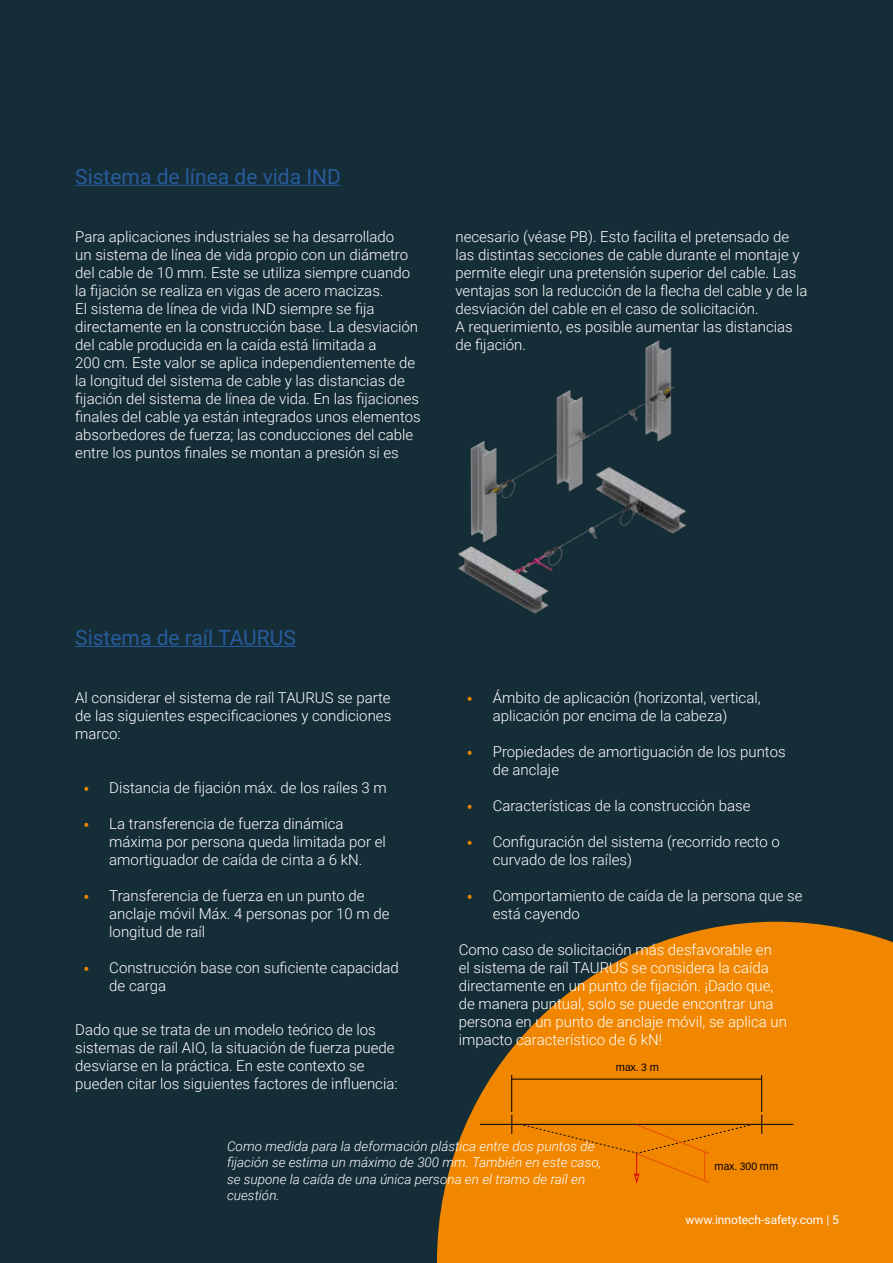
<style>
.page{position:relative;width:893px;height:1263px;background:#152d37}
.page>*{position:absolute;margin:0;border:0;box-sizing:border-box;transform-origin:0 0}
.t1{font:21px "Roboto";color:#275b9b}
.t2{font:300 15px/18px "Roboto";color:#fff}
.t3{font:italic 300 13.5px/16.2px "Roboto";color:#fff}
.t4{font:12px "Roboto";color:#fff}
.t5{font:10.2px "Vectora LT Pro";color:#000}
.s1{font-family:"Vectora LT Std";font-size:11.7px;color:#f18700}
</style>
<div class="page">
<svg style="left:437px;top:922px;width:456px;height:341px;fill:#f18700"></svg>
<hr style="left:75px;top:185px;width:266px;height:1px;background:#275b9b">
<img style="left:458px;top:548px;width:105px;height:66px">
<img style="left:468px;top:340px;width:218px;height:208px">
<hr style="left:75px;top:646px;width:221px;height:1px;background:#275b9b">
<svg style="left:761px;top:1115px;width:1px;height:19px"></svg>
<hr style="left:480px;top:1124px;width:313px;height:1px;background:#000">
<svg style="left:511px;top:1115px;width:1px;height:19px"></svg>
<hr style="left:761px;top:1075px;width:1px;height:37px;background:#000">
<hr style="left:511px;top:1075px;width:1px;height:37px;background:#000">
<hr style="left:512px;top:1079px;width:250px;height:1px;background:#000">
<div style="left:520px;top:1124px;width:233px;height:59px;background:#f18700"></div>
<h1 class="t1" style="left:75px;top:162px;width:267px">Sistema de línea de vida IND</h1>
<p class="t2" style="left:75px;top:227px;width:347px">Para aplicaciones industriales se ha desarrollado<br>un sistema de línea de vida propio con un diámetro del cable de 10 mm. Este se utiliza siempre cuando la fijación se realiza en vigas de acero macizas.<br>El sistema de línea de vida IND siempre se fija directamente en la construcción base. La desviación del cable producida en la caída está limitada a<br>200 cm. Este valor se aplica independientemente de la longitud del sistema de cable y las distancias de fijación del sistema de línea de vida. En las fijaciones finales del cable ya están integrados unos elementos absorbedores de fuerza; las conducciones del cable entre los puntos finales se montan a presión si es</p>
<p class="t2" style="left:455px;top:227px;width:354px">necesario (véase PB). Esto facilita el pretensado de las distintas secciones de cable durante el montaje y permite elegir una pretensión superior del cable. Las ventajas son la reducción de la flecha del cable y de la desviación del cable en el caso de solicitación.<br>A requerimiento, es posible aumentar las distancias de fijación.</p>
<h1 class="t1" style="left:75px;top:623px;width:222px">Sistema de raíl TAURUS</h1>
<p class="t2" style="left:75px;top:688px;width:317px;text-align:justify">Al considerar el sistema de raíl TAURUS se parte de las siguientes especificaciones y condiciones marco:</p>
<p class="t2" style="left:84px;top:778px;width:305px"><span class="s1">•</span> Distancia de fijación máx. de los raíles 3 m</p>
<p class="t2" style="left:109px;top:814px;width:278px;text-indent:-26px"><span class="s1">•</span> La transferencia de fuerza dinámica máxima por persona queda limitada por el amortiguador de caída de cinta a 6 kN.</p>
<p class="t2" style="left:109px;top:886px;width:282px;text-indent:-26px"><span class="s1">•</span> Transferencia de fuerza en un punto de anclaje móvil Máx. 4 personas por 10 m de longitud de raíl</p>
<p class="t2" style="left:109px;top:958px;width:291px;text-indent:-26px"><span class="s1">•</span> Construcción base con suficiente capacidad de carga</p>
<p class="t2" style="left:75px;top:1020px;width:324px">Dado que se trata de un modelo teórico de los sistemas de raíl AIO, la situación de fuerza puede desviarse en la práctica. En este contexto se pueden citar los siguientes factores de influencia:</p>
<p class="t2" style="left:467px;top:688px;width:295px;text-align:center"><span class="s1">•</span> Ámbito de aplicación (horizontal, vertical, aplicación por encima de la cabeza)</p>
<p class="t2" style="left:493px;top:742px;width:294px;text-indent:-26px"><span class="s1">•</span> Propiedades de amortiguación de los puntos de anclaje</p>
<p class="t2" style="left:467px;top:796px;width:285px"><span class="s1">•</span> Características de la construcción base</p>
<p class="t2" style="left:493px;top:832px;width:289px;text-indent:-26px"><span class="s1">•</span> Configuración del sistema (recorrido recto o curvado de los raíles)</p>
<p class="t2" style="left:493px;top:886px;width:311px;text-indent:-26px"><span class="s1">•</span> Comportamiento de caída de la persona que se está cayendo</p>
<p class="t2" style="left:459px;top:940px;width:330px">Como caso de solicitación más desfavorable en<br>el sistema de raíl TAURUS se considera la caída directamente en un punto de fijación. ¡Dado que, de manera puntual, solo se puede encontrar una persona en un punto de anclaje móvil, se aplica un impacto característico de 6 kN!</p>
<p class="t5" style="left:616px;top:1061px;width:44px">max. 3 m</p>
<p class="t3" style="left:227px;top:1138px;width:376px">Como medida para la deformación plástica entre dos puntos de fijación se estima un máximo de 300 mm. También en este caso, se supone la caída de una única persona en el tramo de raíl en cuestión.</p>
<p class="t5" style="left:715px;top:1160px;width:65px">max. 300 mm</p>
<p class="t4" style="left:685px;top:1211px;width:155px">www.innotech-safety.com | 5</p>
</div>
